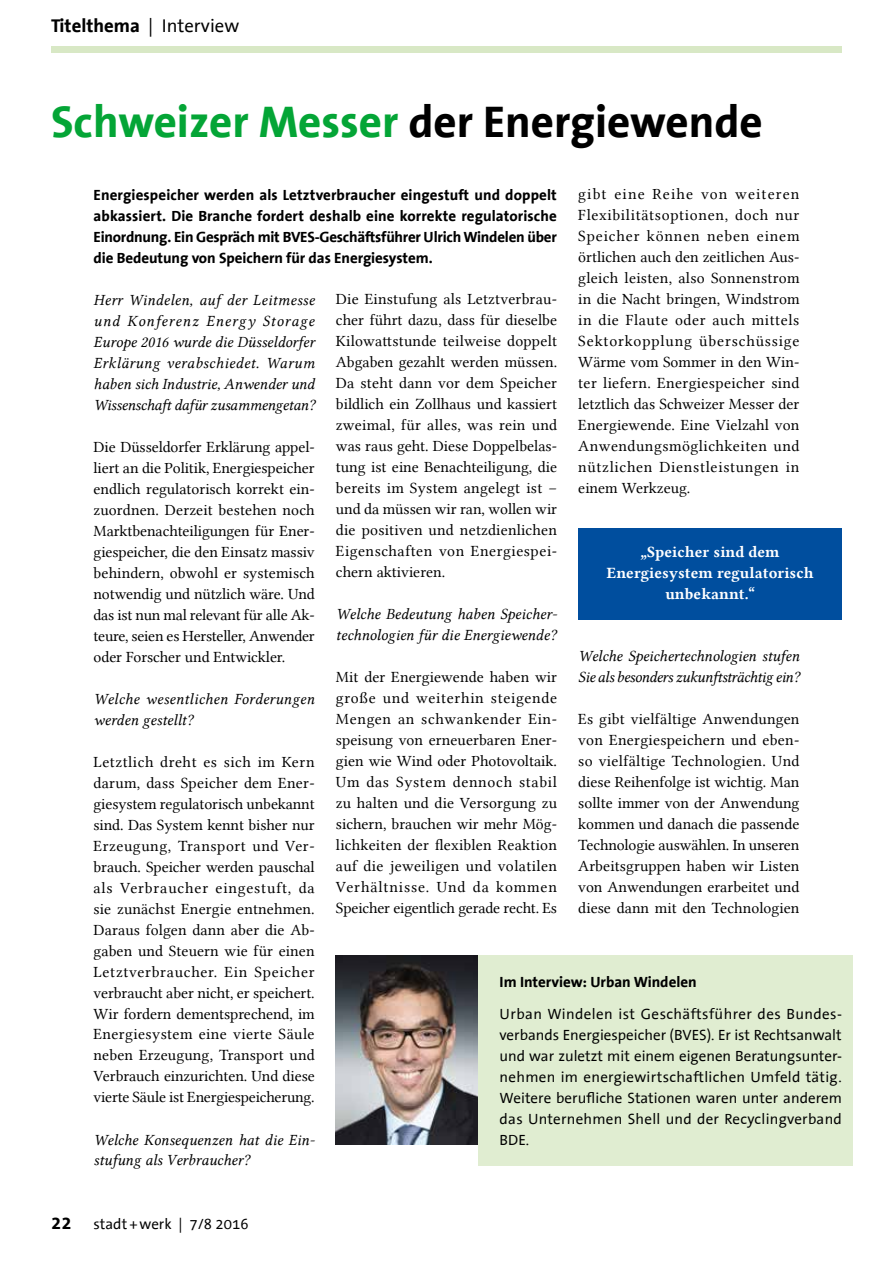
<style>
.page{position:relative;width:893px;height:1263px;background:#fff}
.page>*{position:absolute;margin:0;border:0;box-sizing:border-box;transform-origin:0 0}
.t1{font:700 45px "The Sans Office";color:#04a536}
.t2{font:700 18.75px "The Sans Office";color:#000}
.t3{font:15.9px/21px "Lin Libertine B";letter-spacing:.005em;color:#fff;text-align:center}
.t4{font:15.75px/21px "Lin Libertine";color:#000;text-align:justify}
.t5{font:15.75px/21px "Lin Libertine I";color:#000}
.t6{font:15px/21px "The Sans Office";letter-spacing:.015em;color:#000;text-align:justify}
.t7{font:700 15px/21px "The Sans Office";letter-spacing:-.005em;color:#000;text-align:justify}
.s1{font-weight:400}
.s2{color:#000}
.s3{font-weight:700;font-size:18.75px}
</style>
<div class="page">
<div style="left:51px;top:46px;width:791px;height:6px;background:#d8e8c5"></div>
<img style="left:336px;top:955px;width:142px;height:189px">
<div style="left:478px;top:955px;width:375px;height:210px;background:#e0edd1"></div>
<div style="left:578px;top:528px;width:264px;height:91px;background:#004e9e"></div>
<p class="t2" style="left:51px;top:15px;width:190px">Titelthema <span class="s1">| Interview</span></p>
<h1 class="t1" style="left:51px;top:98px;width:713px">Schweizer Messer <span class="s2">der Energiewende</span></h1>
<p class="t4" style="left:578px;top:184px;width:223px">gibt eine Reihe von weiteren Flexibilitätsoptionen, doch nur Speicher können neben einem örtlichen auch den zeitlichen Aus&shy;gleich leisten, also Sonnenstrom in die Nacht bringen, Windstrom in die Flaute oder auch mittels Sektorkopplung überschüssige Wärme vom Sommer in den Win&shy;ter liefern. Energiespeicher sind letztlich das Schweizer Messer der Energiewende. Eine Vielzahl von Anwendungsmöglichkeiten und nützlichen Dienstleistungen in einem Werkzeug.</p>
<p class="t7" style="left:94px;top:184px;width:465px">Energiespeicher werden als Letztverbraucher eingestuft und doppelt abkassiert. Die Branche fordert deshalb eine korrekte regulatorische Einordnung. Ein Gespräch mit BVES-Geschäftsführer Ulrich Windelen über die Bedeutung von Speichern für das Energiesystem.</p>
<p class="t5" style="left:94px;top:289px;width:223px;text-align:justify">Herr Windelen, auf der Leitmesse und Konferenz Energy Storage Europe 2016 wurde die Düsseldorfer Erklärung verabschiedet. Warum haben sich Industrie, Anwender und Wissenschaft dafür zusammengetan?</p>
<p class="t4" style="left:94px;top:436px;width:223px">Die Düsseldorfer Erklärung appel&shy;liert an die Politik, Energiespeicher endlich regulatorisch korrekt ein&shy;zuordnen. Derzeit bestehen noch Marktbenachteiligungen für Ener&shy;giespeicher, die den Einsatz massiv behindern, obwohl er systemisch notwendig und nützlich wäre. Und das ist nun mal relevant für alle Ak&shy;teure, seien es Hersteller, Anwender oder Forscher und Entwickler.</p>
<p class="t5" style="left:94px;top:688px;width:223px">Welche wesentlichen Forderungen werden gestellt?</p>
<p class="t4" style="left:94px;top:751px;width:223px">Letztlich dreht es sich im Kern darum, dass Speicher dem Ener&shy;giesystem regulatorisch unbekannt sind. Das System kennt bisher nur Erzeugung, Transport und Ver&shy;brauch. Speicher werden pauschal als Verbraucher eingestuft, da sie zunächst Energie entnehmen.<br>Daraus folgen dann aber die Ab&shy;gaben und Steuern wie für einen Letztverbraucher. Ein Speicher verbraucht aber nicht, er speichert.<br>Wir fordern dementsprechend, im Energiesystem eine vierte Säule neben Erzeugung, Transport und Verbrauch einzurichten. Und diese vierte Säule ist Energiespeicherung.</p>
<p class="t5" style="left:94px;top:1129px;width:223px">Welche Konsequenzen hat die Ein&shy;stufung als Verbraucher?</p>
<p class="t4" style="left:336px;top:289px;width:223px">Die Einstufung als Letztverbrau&shy;cher führt dazu, dass für dieselbe Kilowattstunde teilweise doppelt Abgaben gezahlt werden müssen.<br>Da steht dann vor dem Speicher bildlich ein Zollhaus und kassiert zweimal, für alles, was rein und was raus geht. Diese Doppelbelas&shy;tung ist eine Benachteiligung, die bereits im System angelegt ist – und da müssen wir ran, wollen wir die positiven und netzdienlichen Eigenschaften von Energiespei&shy;chern aktivieren.</p>
<p class="t5" style="left:336px;top:604px;width:223px">Welche Bedeutung haben Speicher&shy;technologien für die Energiewende?</p>
<p class="t4" style="left:336px;top:667px;width:223px">Mit der Energiewende haben wir große und weiterhin steigende Mengen an schwankender Ein&shy;speisung von erneuerbaren Ener&shy;gien wie Wind oder Photovoltaik.<br>Um das System dennoch stabil zu halten und die Versorgung zu sichern, brauchen wir mehr Mög&shy;lichkeiten der flexiblen Reaktion auf die jeweiligen und volatilen Verhältnisse. Und da kommen Speicher eigentlich gerade recht. Es</p>
<p class="t3" style="left:607px;top:541px;width:208px">„Speicher sind dem<br>Energiesystem regulatorisch unbekannt.“</p>
<p class="t5" style="left:578px;top:646px;width:223px">Welche Speichertechnologien stufen<br>Sie als besonders zukunftsträchtig ein?</p>
<p class="t4" style="left:578px;top:709px;width:223px">Es gibt vielfältige Anwendungen von Energiespeichern und eben&shy;so vielfältige Technologien. Und diese Reihenfolge ist wichtig. Man sollte immer von der Anwendung kommen und danach die passende Technologie auswählen. In unseren Arbeitsgruppen haben wir Listen von Anwendungen erarbeitet und diese dann mit den Technologien</p>
<p class="t7" style="left:500px;top:972px;width:199px">Im Interview: Urban Windelen</p>
<p class="t6" style="left:500px;top:1004px;width:344px">Urban Windelen ist Geschäftsführer des Bundes&shy;verbands Energiespeicher (BVES). Er ist Rechtsanwalt und war zuletzt mit einem eigenen Beratungsunter&shy;nehmen im energiewirtschaftlichen Umfeld tätig.<br>Weitere berufliche Stationen waren unter anderem das Unternehmen Shell und der Recyclingverband BDE.</p>
<p class="t6" style="left:51px;top:1214px;width:199px"><span class="s3">22</span> stadt +werk | 7/8 2016</p>
</div>
